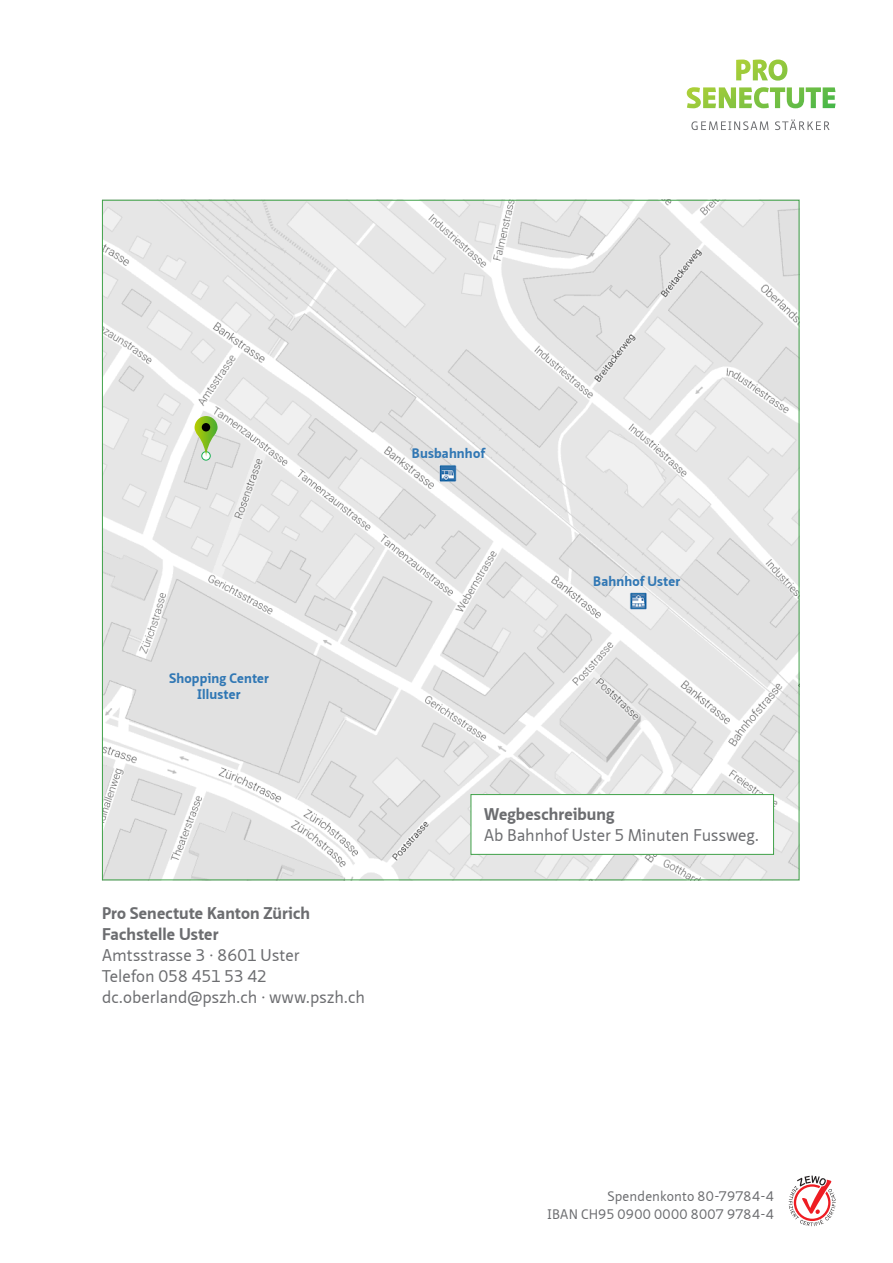
<style>
.page{position:relative;width:893px;height:1263px;background:#fff}
.page>*{position:absolute;margin:0;border:0;box-sizing:border-box;transform-origin:0 0}
.t1{font:16.5px/21px "Neue Sans Pro";letter-spacing:.005em;color:#6c6d70}
.t2{font:700 16.5px/21px "Neue Sans Pro";letter-spacing:.01em;color:#6c6d70}
.t3{font:13.5px/18px "Neue Sans Pro";letter-spacing:.015em;color:#6c6d70;text-align:right}
.t4{font:700 13.5px/15.8px "Neue Sans Pro";letter-spacing:.015em;color:#3077b4;text-align:center}
</style>
<div class="page">
<svg style="left:691px;top:121px;width:77px;height:9px"></svg>
<svg style="left:775px;top:119px;width:55px;height:11px"></svg>
<svg style="left:687px;top:60px;width:149px;height:48px"></svg>
<svg style="left:789px;top:1175px;width:47px;height:51px"></svg>
<img style="left:104px;top:202px;width:693px;height:676px">
<div style="left:202px;top:452px;width:8px;height:8px;background:#fff;border-radius:50%"></div>
<div style="left:202px;top:451px;width:8px;height:9px;border:1px solid #1ab054;border-radius:50%"></div>
<svg style="left:195px;top:416px;width:23px;height:40px"></svg>
<div style="left:202px;top:423px;width:8px;height:8px;background:#000;border-radius:50%"></div>
<div style="left:471px;top:794px;width:302px;height:60px;background:#fff"></div>
<div style="left:471px;top:794px;width:303px;height:61px;border:1px solid #41a24a"></div>
<p class="t4" style="left:169px;top:670px;width:101px">Shopping Center<br>Illuster</p>
<p class="t2" style="left:102px;top:902px;width:210px">Pro Senectute Kanton Zürich<br>Fachstelle Uster</p>
<p class="t1" style="left:102px;top:944px;width:264px">Amtsstrasse 3 ∙ 8601 Uster<br>Telefon 058 451 53 42 dc.oberland@pszh.ch ∙ www.pszh.ch</p>
<p class="t4" style="left:412px;top:445px;width:75px">Busbahnhof</p>
<p class="t4" style="left:593px;top:573px;width:88px">Bahnhof Uster</p>
<p class="t2" style="left:484px;top:804px;width:132px">Wegbeschreibung</p>
<p class="t1" style="left:484px;top:825px;width:277px">Ab Bahnhof Uster 5 Minuten Fussweg.</p>
<p class="t3" style="left:548px;top:1187px;width:228px">Spendenkonto 80-79784-4<br>IBAN CH95 0900 0000 8007 9784-4</p>
</div>
